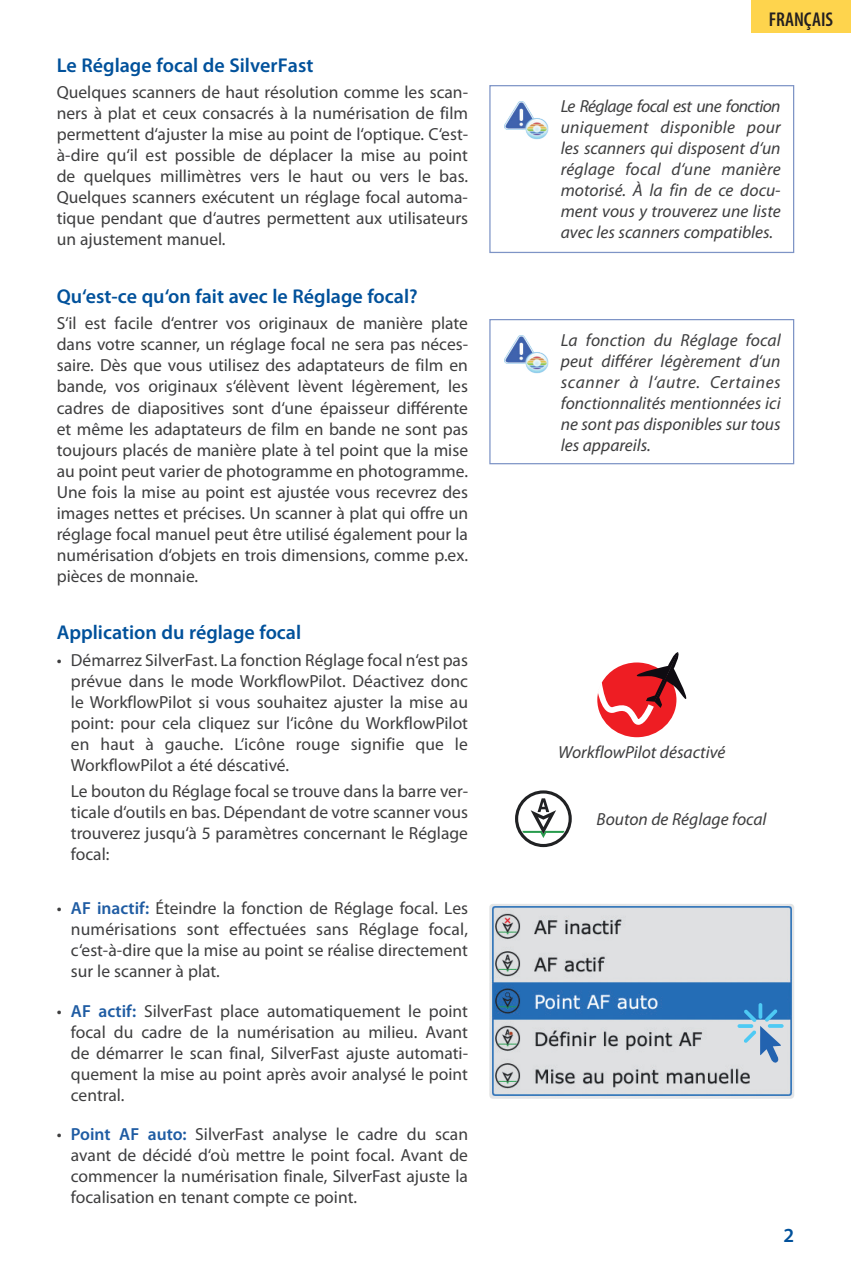
<style>
.page{position:relative;width:851px;height:1276px;background:#fff}
.page>*{position:absolute;margin:0;border:0;box-sizing:border-box;transform-origin:0 0}
.t1{font:600 20px "Myriad Pro";color:#01519b}
.t2{font:600 condensed 20px "Myriad Pro";color:#231f20}
.t3{font:17.5px/21px "Myriad Pro";color:#3e3e3f;text-align:justify}
.t4{font:italic 17.5px/21px "Myriad Pro";color:#3e3e3f;text-align:justify}
.s1{font-weight:600;color:#1f5ca3}
</style>
<div class="page">
<div style="left:750px;top:0;width:100px;height:33px;background:#fed44d"></div>
<div style="left:489px;top:319px;width:305px;height:145px;border:1px solid #7e94c6"></div>
<img style="left:504px;top:335px;width:44px;height:39px">
<div style="left:489px;top:85px;width:305px;height:168px;border:1px solid #7e94c6"></div>
<img style="left:504px;top:101px;width:44px;height:39px">
<svg style="left:597px;top:652px;width:89px;height:85px"></svg>
<svg style="left:515px;top:790px;width:56px;height:57px"></svg>
<img style="left:489px;top:904px;width:305px;height:194px">
<svg style="left:737px;top:1024px;width:16px;height:4px"></svg>
<svg style="left:758px;top:1003px;width:4px;height:16px"></svg>
<svg style="left:743px;top:1009px;width:38px;height:53px;background:#8db5d5"></svg>
<p class="t1" style="left:57px;top:52px;width:258px">Le Réglage focal de SilverFast</p>
<p class="t3" style="left:57px;top:82px;width:413px">Quelques scanners de haut résolution comme les scan&shy;ners à plat et ceux consacrés à la numérisation de film permettent d‘ajuster la mise au point de l‘optique. C‘est&shy;à-dire qu‘il est possible de déplacer la mise au point de quelques millimètres vers le haut ou vers le bas.<br>Quelques scanners exécutent un réglage focal automa&shy;tique pendant que d‘autres permettent aux utilisateurs un ajustement manuel.</p>
<p class="t1" style="left:57px;top:283px;width:362px">Qu‘est-ce qu‘on fait avec le Réglage focal?</p>
<p class="t3" style="left:57px;top:313px;width:413px">S‘il est facile d‘entrer vos originaux de manière plate dans votre scanner, un réglage focal ne sera pas néces&shy;saire. Dès que vous utilisez des adaptateurs de film en bande, vos originaux s‘élèvent lèvent légèrement, les cadres de diapositives sont d‘une épaisseur différente et même les adaptateurs de film en bande ne sont pas toujours placés de manière plate à tel point que la mise au point peut varier de photogramme en photogramme.<br>Une fois la mise au point est ajustée vous recevrez des images nettes et précises. Un scanner à plat qui offre un réglage focal manuel peut être utilisé également pour la numérisation d‘objets en trois dimensions, comme p.ex. pièces de monnaie.</p>
<p class="t1" style="left:57px;top:619px;width:246px">Application du réglage focal</p>
<p class="t3" style="left:71px;top:649px;width:398px;text-indent:-14px">• Démarrez SilverFast. La fonction Réglage focal n‘est pas prévue dans le mode WorkflowPilot. Déactivez donc le WorkflowPilot si vous souhaitez ajuster la mise au point: pour cela cliquez sur l‘icône du WorkflowPilot en haut à gauche. L‘icône rouge signifie que le WorkflowPilot a été déscativé.</p>
<p class="t3" style="left:71px;top:780px;width:398px">Le bouton du Réglage focal se trouve dans la barre ver&shy;ticale d‘outils en bas. Dépendant de votre scanner vous trouverez jusqu‘à 5 paramètres concernant le Réglage focal:</p>
<p class="t3" style="left:71px;top:897px;width:398px;text-indent:-14px">• <span class="s1">AF inactif:</span> Éteindre la fonction de Réglage focal. Les numérisations sont effectuées sans Réglage focal, c‘est-à-dire que la mise au point se réalise directement sur le scanner à plat.</p>
<p class="t3" style="left:71px;top:1000px;width:398px;text-indent:-14px">• <span class="s1">AF actif:</span> SilverFast place automatiquement le point focal du cadre de la numérisation au milieu. Avant de démarrer le scan final, SilverFast ajuste automati&shy;quement la mise au point après avoir analysé le point central.</p>
<p class="t3" style="left:71px;top:1123px;width:398px;text-indent:-14px">• <span class="s1">Point AF auto:</span> SilverFast analyse le cadre du scan avant de décidé d‘où mettre le point focal. Avant de commencer la numérisation finale, SilverFast ajuste la focalisation en tenant compte ce point.</p>
<p class="t2" style="left:768px;top:7px;width:66px">FRANÇAIS</p>
<p class="t4" style="left:560px;top:96px;width:221px">Le Réglage focal est une fonction uniquement disponible pour les scanners qui disposent d‘un réglage focal d‘une manière motorisé. À la fin de ce docu&shy;ment vous y trouverez une liste avec les scanners compatibles.</p>
<p class="t4" style="left:560px;top:330px;width:221px">La fonction du Réglage focal peut différer légèrement d‘un scanner à l‘autre. Certaines fonctionnalités mentionnées ici ne sont pas disponibles sur tous les appareils.</p>
<p class="t4" style="left:558px;top:741px;width:169px">WorkflowPilot désactivé</p>
<p class="t4" style="left:596px;top:808px;width:171px">Bouton de Réglage focal</p>
<p class="t1" style="left:783px;top:1222px;width:12px">2</p>
</div>
